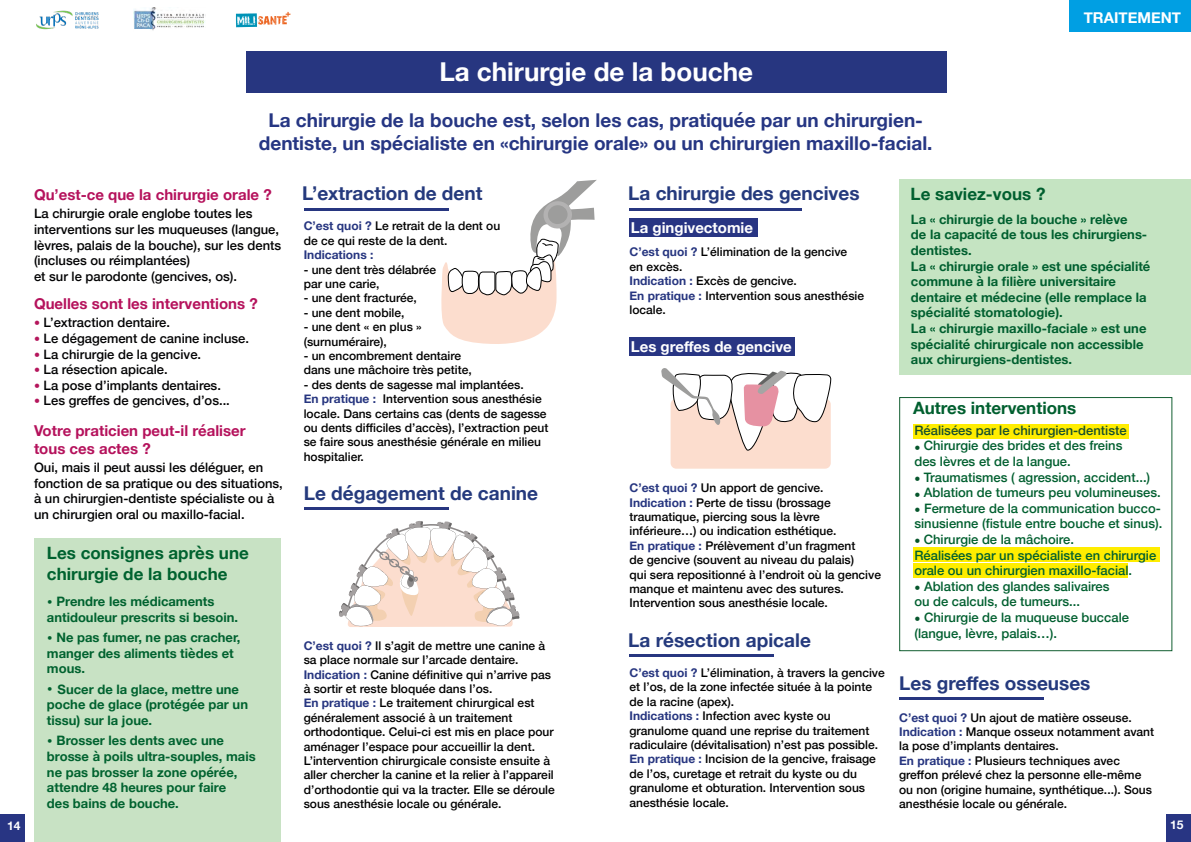
<style>
.page{position:relative;width:1191px;height:842px;background:#fff}
.page>*{position:absolute;margin:0;border:0;box-sizing:border-box;transform-origin:0 0}
.t1{font:700 26px "Helvetica Neue";color:#fff}
.t2{font:700 19px/22.8px "Helvetica Neue";color:#263683;text-align:center}
.t3{font:700 19px "Helvetica Neue";color:#253a7d}
.t4{font:700 17px/20.4px "Helvetica Neue";color:#00622f}
.t5{font:700 17px "Helvetica Neue";color:#005f2f}
.t6{font:700 15px/18px "Helvetica Neue";color:#b5125c}
.t7{font:700 15px "Helvetica Neue";color:#fff}
.t8{font:500 13px/15.6px "Helvetica Neue";color:#020203}
.t9{font:500 13px/15.6px "Helvetica Neue";color:#005f2f}
.t10{font:700 13px/15.6px "Helvetica Neue";color:#00622f}
.t11{font:700 13px/15.6px "Helvetica Neue";color:#005f2f}
.t12{font:500 13px "Helvetica Neue";color:#184e2c}
.t13{font:500 12px/14.4px "Helvetica Neue";color:#000}
.t14{font:700 12px "Helvetica Neue";color:#273680}
.t15{font:700 12px "Helvetica Neue";color:#fff}
.s1{font-size:12px;color:#b5165c}
.s2{font-weight:700;color:#273680}
.s3{font-size:17px}
</style>
<div class="page">
<div style="left:1166px;top:815px;width:25px;height:27px;background:#283583"></div>
<div style="left:0;top:815px;width:25px;height:27px;background:#283583"></div>
<img style="left:133px;top:7px;width:72px;height:24px">
<img style="left:36px;top:10px;width:63px;height:19px">
<svg style="left:235px;top:11px;width:56px;height:17px"></svg>
<div style="left:899px;top:179px;width:292px;height:196px;background:#c5e4c2"></div>
<div style="left:899px;top:397px;width:273px;height:254px;border:1px solid #125e31"></div>
<svg style="left:439px;top:180px;width:158px;height:164px"></svg>
<div style="left:34px;top:539px;width:246px;height:303px;background:#c8e2c4"></div>
<svg style="left:339px;top:521px;width:180px;height:106px"></svg>
<div style="left:913px;top:563px;width:215px;height:15px;background:#ffed00"></div>
<div style="left:913px;top:548px;width:246px;height:14px;background:#ffed00"></div>
<div style="left:913px;top:424px;width:215px;height:15px;background:#ffed00"></div>
<div style="left:629px;top:337px;width:166px;height:18px;background:#283583"></div>
<hr style="left:629px;top:208px;width:173px;height:3px;background:#273680">
<div style="left:629px;top:218px;width:129px;height:18px;background:#283583"></div>
<div style="left:670px;top:399px;width:160px;height:70px;background:#fcddce;border-radius:6px"></div>
<svg style="left:661px;top:368px;width:170px;height:83px"></svg>
<div style="left:246px;top:52px;width:700px;height:41px;background:#273680"></div>
<div style="left:1069px;top:0;width:122px;height:31px;background:#009fe3"></div>
<hr style="left:304px;top:208px;width:145px;height:2px;background:#273680">
<hr style="left:303px;top:507px;width:145px;height:3px;background:#273680">
<hr style="left:629px;top:655px;width:145px;height:2px;background:#273680">
<hr style="left:899px;top:698px;width:145px;height:2px;background:#273680">
<h1 class="t1" style="left:439px;top:51px;width:315px">La chirurgie de la bouche</h1>
<p class="t7" style="left:1083px;top:6px;width:99px">TRAITEMENT</p>
<h2 class="t2" style="left:259px;top:110px;width:675px">La chirurgie de la bouche est, selon les cas, pratiquée par un chirurgien&shy;dentiste, un spécialiste en «chirurgie orale» ou un chirurgien maxillo-facial.</h2>
<h2 class="t3" style="left:628px;top:179px;width:233px">La chirurgie des gencives</h2>
<h2 class="t3" style="left:302px;top:178px;width:182px">L’extraction de dent</h2>
<h3 class="t5" style="left:910px;top:180px;width:136px">Le saviez-vous ?</h3>
<p class="t11" style="left:911px;top:212px;width:241px">La « chirurgie de la bouche » relève<br>de la capacité de tous les chirurgiens&shy;dentistes.<br>La « chirurgie orale » est une spécialité commune à la filière universitaire dentaire et médecine (elle remplace la spécialité stomatologie).<br>La « chirurgie maxillo-faciale » est une spécialité chirurgicale non accessible aux chirurgiens-dentistes.</p>
<p class="t6" style="left:34px;top:186px;width:239px">Qu’est-ce que la chirurgie orale ?</p>
<p class="t8" style="left:34px;top:205px;width:249px">La chirurgie orale englobe toutes les interventions sur les muqueuses (langue, lèvres, palais de la bouche), sur les dents (incluses ou réimplantées)<br>et sur le parodonte (gencives, os).</p>
<p class="t6" style="left:34px;top:295px;width:225px">Quelles sont les interventions ?</p>
<p class="t8" style="left:34px;top:314px;width:138px"><span class="s1">•</span> L’extraction dentaire.</p>
<p class="t8" style="left:34px;top:329px;width:217px"><span class="s1">•</span> Le dégagement de canine incluse.</p>
<p class="t8" style="left:34px;top:345px;width:169px"><span class="s1">•</span> La chirurgie de la gencive.</p>
<p class="t8" style="left:34px;top:361px;width:135px"><span class="s1">•</span> La résection apicale.</p>
<p class="t8" style="left:34px;top:376px;width:188px"><span class="s1">•</span> La pose d’implants dentaires.</p>
<p class="t8" style="left:34px;top:392px;width:197px"><span class="s1">•</span> Les greffes de gencives, d’os...</p>
<p class="t6" style="left:34px;top:422px;width:213px">Votre praticien peut-il réaliser tous ces actes ?</p>
<p class="t8" style="left:34px;top:459px;width:250px">Oui, mais il peut aussi les déléguer, en fonction de sa pratique ou des situations, à un chirurgien-dentiste spécialiste ou à un chirurgien oral ou maxillo-facial.</p>
<p class="t13" style="left:304px;top:218px;width:198px"><span class="s2">C’est quoi ?</span> Le retrait de la dent ou de ce qui reste de la dent.</p>
<p class="t14" style="left:304px;top:245px;width:71px">Indications :</p>
<p class="t13" style="left:304px;top:261px;width:134px">- une dent très délabrée par une carie,</p>
<p class="t13" style="left:304px;top:290px;width:114px">- une dent fracturée,</p>
<p class="t13" style="left:304px;top:304px;width:102px">- une dent mobile,</p>
<p class="t13" style="left:304px;top:319px;width:120px">- une dent « en plus » (surnuméraire),</p>
<p class="t13" style="left:304px;top:347px;width:170px">- un encombrement dentaire dans une mâchoire très petite,</p>
<p class="t13" style="left:304px;top:376px;width:246px">- des dents de sagesse mal implantées.<br><span class="s2">En pratique :</span> Intervention sous anesthésie locale. Dans certains cas (dents de sagesse ou dents difficiles d’accès), l’extraction peut se faire sous anesthésie générale en milieu hospitalier.</p>
<p class="t7" style="left:631px;top:216px;width:124px">La gingivectomie</p>
<p class="t13" style="left:629px;top:244px;width:236px"><span class="s2">C’est quoi ?</span> L’élimination de la gencive<br>en excès.<br><span class="s2">Indication :</span> Excès de gencive.<br><span class="s2">En pratique :</span> Intervention sous anesthésie locale.</p>
<p class="t7" style="left:631px;top:334px;width:162px">Les greffes de gencive</p>
<h3 class="t5" style="left:913px;top:395px;width:165px">Autres interventions</h3>
<p class="t12" style="left:914px;top:420px;width:214px">Réalisées par le chirurgien-dentiste</p>
<p class="t9" style="left:914px;top:437px;width:210px"><sub>•</sub> Chirurgie des brides et des freins des lèvres et de la langue.</p>
<p class="t9" style="left:914px;top:468px;width:237px"><sub>•</sub> Traumatismes ( agression, accident...)</p>
<p class="t9" style="left:914px;top:484px;width:248px"><sub>•</sub> Ablation de tumeurs peu volumineuses.</p>
<p class="t9" style="left:914px;top:499px;width:249px"><sub>•</sub> Fermeture de la communication bucco&shy;sinusienne (fistule entre bouche et sinus).</p>
<p class="t9" style="left:914px;top:530px;width:243px"><sub>•</sub> Chirurgie de la mâchoire.<br>Réalisées par un spécialiste en chirurgie orale ou un chirurgien maxillo-facial.</p>
<p class="t9" style="left:914px;top:577px;width:197px"><sub>•</sub> Ablation des glandes salivaires ou de calculs, de tumeurs...</p>
<p class="t9" style="left:914px;top:608px;width:216px"><sub>•</sub> Chirurgie de la muqueuse buccale (langue, lèvre, palais…).</p>
<h2 class="t3" style="left:899px;top:669px;width:193px">Les greffes osseuses</h2>
<p class="t13" style="left:629px;top:480px;width:253px"><span class="s2">C’est quoi ?</span> Un apport de gencive.<br><span class="s2">Indication :</span> Perte de tissu (brossage traumatique, piercing sous la lèvre inférieure…) ou indication esthétique.<br><span class="s2">En pratique :</span> Prélèvement d’un fragment<br>de gencive (souvent au niveau du palais)<br>qui sera repositionné à l’endroit où la gencive manque et maintenu avec des sutures.<br>Intervention sous anesthésie locale.</p>
<h2 class="t3" style="left:304px;top:478px;width:236px">Le dégagement de canine</h2>
<h3 class="t4" style="left:47px;top:543px;width:203px">Les consignes après une chirurgie de la bouche</h3>
<p class="t10" style="left:47px;top:594px;width:193px"><span class="s3">•</span> Prendre les médicaments antidouleur prescrits si besoin.</p>
<p class="t10" style="left:47px;top:630px;width:195px"><span class="s3">•</span> Ne pas fumer, ne pas cracher, manger des aliments tièdes et mous.</p>
<p class="t10" style="left:47px;top:682px;width:203px"><span class="s3">•</span> Sucer de la glace, mettre une poche de glace (protégée par un tissu) sur la joue.</p>
<p class="t10" style="left:47px;top:733px;width:210px"><span class="s3">•</span> Brosser les dents avec une brosse à poils ultra-souples, mais ne pas brosser la zone opérée, attendre 48 heures pour faire<br>des bains de bouche.</p>
<h2 class="t3" style="left:628px;top:625px;width:184px">La résection apicale</h2>
<p class="t13" style="left:629px;top:665px;width:257px"><span class="s2">C’est quoi ?</span> L’élimination, à travers la gencive et l’os, de la zone infectée située à la pointe de la racine (apex).<br><span class="s2">Indications :</span> Infection avec kyste ou granulome quand une reprise du traitement radiculaire (dévitalisation) n’est pas possible.<br><span class="s2">En pratique :</span> Incision de la gencive, fraisage de l’os, curetage et retrait du kyste ou du granulome et obturation. Intervention sous anesthésie locale.</p>
<p class="t13" style="left:304px;top:637px;width:253px"><span class="s2">C’est quoi ?</span> Il s’agit de mettre une canine à sa place normale sur l’arcade dentaire.<br><span class="s2">Indication :</span> Canine définitive qui n’arrive pas à sortir et reste bloquée dans l’os.<br><span class="s2">En pratique :</span> Le traitement chirurgical est généralement associé à un traitement orthodontique. Celui-ci est mis en place pour aménager l’espace pour accueillir la dent.<br>L’intervention chirurgicale consiste ensuite à aller chercher la canine et la relier à l’appareil d’orthodontie qui va la tracter. Elle se déroule sous anesthésie locale ou générale.</p>
<p class="t13" style="left:899px;top:709px;width:256px"><span class="s2">C’est quoi ?</span> Un ajout de matière osseuse.<br><span class="s2">Indication :</span> Manque osseux notamment avant la pose d’implants dentaires.<br><span class="s2">En pratique :</span> Plusieurs techniques avec greffon prélevé chez la personne elle-même ou non (origine humaine, synthétique...). Sous anesthésie locale ou générale.</p>
<p class="t15" style="left:7px;top:816px;width:15px">14</p>
<p class="t15" style="left:1170px;top:816px;width:15px">15</p>
</div>
